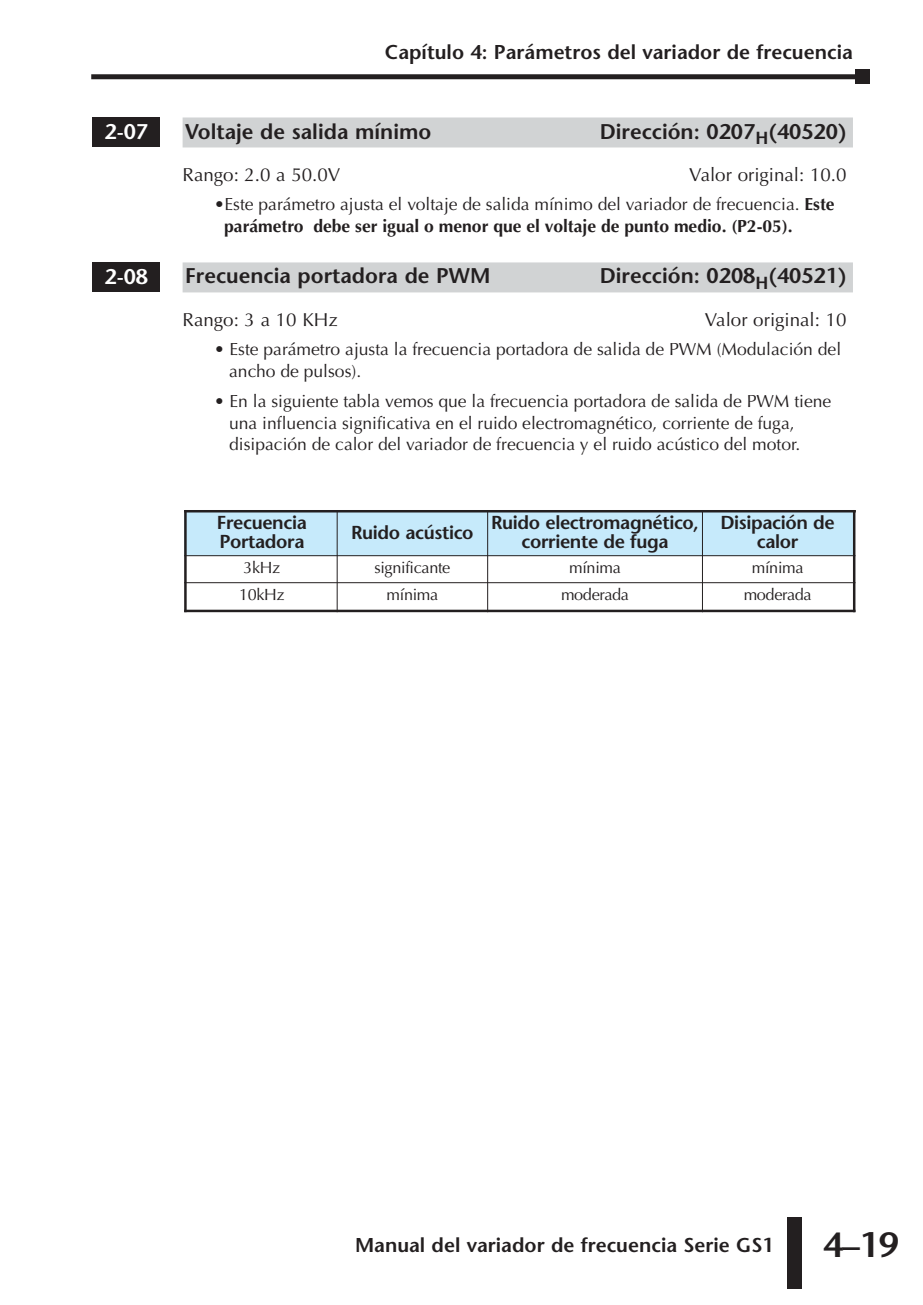
<style>
.page{position:relative;width:923px;height:1305px;background:#fff}
.page>*{position:absolute;margin:0;border:0;box-sizing:border-box;transform-origin:0 0}
.t1{font:600 35px "Stone Sans";color:#231f20}
.t2{font:600 21.25px "Stone Sans";color:#231f20}
.t3{font:600 21.25px "Stone Sans";color:#fff}
.t4{font:600 20px "Stone Sans";color:#231f20}
.t5{font:600 18.75px/19.2px "Stone Sans";letter-spacing:-.02em;color:#231f20;text-align:center}
.t6{font:18.75px "Optima";color:#231f20}
.t7{font:17.5px/21.5px "Optima";color:#231f20}
.t8{font:16.25px "Optima";letter-spacing:-.02em;color:#231f20}
.s1{font-weight:700}
</style>
<div class="page">
<div style="left:91px;top:74px;width:764px;height:5px;background:#231f20"></div>
<div style="left:855px;top:70px;width:14px;height:14px;background:#231f20"></div>
<div style="left:787px;top:1217px;width:14px;height:72px;background:#231f20"></div>
<div style="left:182px;top:118px;width:670px;height:30px;background:#d1d3d4"></div>
<div style="left:182px;top:262px;width:670px;height:30px;background:#d1d3d4"></div>
<div style="left:92px;top:262px;width:68px;height:30px;background:#231f20"></div>
<div style="left:92px;top:118px;width:68px;height:30px;background:#231f20"></div>
<div style="left:184px;top:510px;width:153px;height:46px;background:#c6eafb"></div>
<div style="left:337px;top:510px;width:150px;height:46px;background:#c6eafb"></div>
<div style="left:487px;top:510px;width:215px;height:46px;background:#c6eafb"></div>
<div style="left:702px;top:510px;width:153px;height:46px;background:#c6eafb"></div>
<hr style="left:184px;top:510px;width:3px;height:102px;background:#231f20">
<hr style="left:337px;top:510px;width:1px;height:102px;background:#231f20">
<hr style="left:487px;top:510px;width:1px;height:102px;background:#231f20">
<hr style="left:702px;top:510px;width:1px;height:102px;background:#231f20">
<hr style="left:852px;top:510px;width:3px;height:102px;background:#231f20">
<hr style="left:184px;top:510px;width:671px;height:2px;background:#231f20">
<hr style="left:184px;top:555px;width:671px;height:1px;background:#231f20">
<hr style="left:184px;top:582px;width:671px;height:1px;background:#231f20">
<hr style="left:184px;top:610px;width:671px;height:2px;background:#231f20">
<p class="t3" style="left:104px;top:123px;width:45px">2-07</p>
<p class="t3" style="left:104px;top:268px;width:45px">2-08</p>
<p class="t4" style="left:385px;top:44px;width:469px">Capítulo 4: Parámetros del variador de frecuencia</p>
<p class="t2" style="left:185px;top:123px;width:248px">Voltaje de salida mínimo</p>
<p class="t2" style="left:600px;top:123px;width:248px">Dirección: 0207<sub>H</sub>(40520)</p>
<p class="t6" style="left:182px;top:167px;width:159px">Rango: 2.0 a 50.0V</p>
<p class="t6" style="left:689px;top:167px;width:159px">Valor original: 10.0</p>
<p class="t7" style="left:224px;top:195px;width:612px;text-indent:-10px">•Este parámetro ajusta el voltaje de salida mínimo del variador de frecuencia. <span class="s1">Este parámetro debe ser igual o menor que el voltaje de punto medio. (P2-05).</span></p>
<p class="t2" style="left:185px;top:268px;width:307px">Frecuencia portadora de PWM</p>
<p class="t2" style="left:600px;top:268px;width:248px">Dirección: 0208<sub>H</sub>(40521)</p>
<p class="t6" style="left:182px;top:312px;width:157px">Rango: 3 a 10 KHz</p>
<p class="t6" style="left:704px;top:312px;width:143px">Valor original: 10</p>
<p class="t7" style="left:229px;top:340px;width:613px;text-indent:-15px">• Este parámetro ajusta la frecuencia portadora de salida de PWM (Modulación del ancho de pulsos).</p>
<p class="t7" style="left:229px;top:392px;width:603px;text-indent:-15px">• En la siguiente tabla vemos que la frecuencia portadora de salida de PWM tiene una influencia significativa en el ruido electromagnético, corriente de fuga, disipación de calor del variador de frecuencia y el ruido acústico del motor.</p>
<p class="t5" style="left:217px;top:515px;width:91px;text-align:left">Frecuencia<br>Portadora</p>
<p class="t5" style="left:351px;top:524px;width:124px">Ruido acústico</p>
<p class="t5" style="left:491px;top:515px;width:209px">Ruido electromagnético, corriente de fuga</p>
<p class="t5" style="left:720px;top:515px;width:116px">Disipación de calor</p>
<p class="t8" style="left:243px;top:561px;width:38px">3kHz</p>
<p class="t8" style="left:374px;top:561px;width:77px">significante</p>
<p class="t8" style="left:569px;top:561px;width:53px">mínima</p>
<p class="t8" style="left:751px;top:561px;width:53px">mínima</p>
<p class="t8" style="left:239px;top:588px;width:47px">10kHz</p>
<p class="t8" style="left:386px;top:588px;width:53px">mínima</p>
<p class="t8" style="left:561px;top:588px;width:70px">moderada</p>
<p class="t8" style="left:743px;top:588px;width:70px">moderada</p>
<p class="t4" style="left:355px;top:1237px;width:420px">Manual del variador de frecuencia Serie GS1</p>
<h1 class="t1" style="left:823px;top:1231px;width:77px">4–19</h1>
</div>
